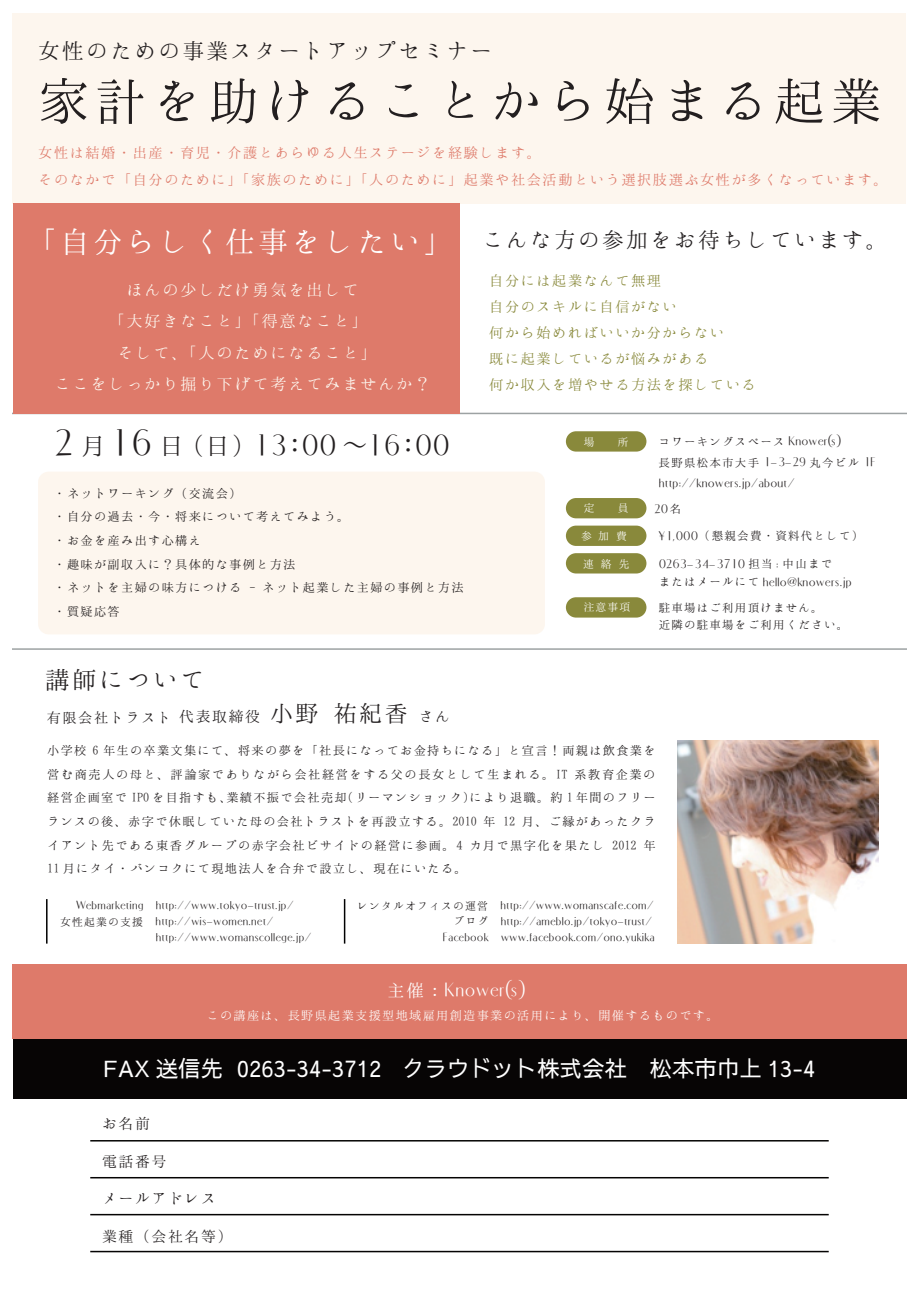
<style>
.page{position:relative;width:919px;height:1289px;background:#fff}
.page>*{position:absolute;margin:0;border:0;box-sizing:border-box;transform-origin:0 0}
.t1{font:56.55px "Hannari Mincho";color:#231f20}
.t2{font:33px "Hannari Mincho";color:#fff}
.t3{font:30px "COM4 t Fine";color:#231f20}
.t4{font:27px "Hannari Mincho";color:#231f20}
.t5{font:24px "Hannari Mincho";color:#231f20}
.t6{font:500 22.5px "Sawarabi Gothic";color:#fff}
.t7{font:19.5px "COM4 t Fine";color:#fff}
.t8{font:18px/31.5px "Hannari Mincho";color:#fdf6ee;text-align:center}
.t9{font:16.5px "Hannari Mincho";color:#231f20}
.t10{font:15.75px/27.6px "Hannari Mincho";color:#de7a6a}
.t11{font:15.75px "Hannari Mincho";color:#89893b}
.t12{font:15.75px "Hannari Mincho";color:#231f20}
.t13{font:13.5px/23.7px "Hannari Mincho";color:#231f20}
.t14{font:13.5px "Hannari Mincho";color:#fff}
.t15{font:12.75px/21.1px "Hannari Mincho";color:#231f20}
.t16{font:12.75px/18px "COM4 t Fine";color:#231f20}
.t17{font:12px/15.6px "COM4 t Fine";color:#231f20;text-align:right}
.t18{font:11.85px "Hannari Mincho";letter-spacing:.41em;color:#fff}
.s1{font-size:37.5px}
.s2{font-family:"Hannari Mincho";font-size:27px}
.s3{font-family:"Hannari Mincho"}
.s4{font-family:"COM4 t Fine"}
.s5{font-size:16.5px}
.s6{font-size:25.5px}
</style>
<div class="page">
<svg style="left:13px;top:412px;width:893px;height:237px"></svg>
<hr style="left:46px;top:899px;width:2px;height:44px;background:#000">
<div style="left:13px;top:13px;width:893px;height:190px;background:#fdf6ee"></div>
<div style="left:566px;top:498px;width:80px;height:20px;background:#89893b;border-radius:10px"></div>
<div style="left:566px;top:431px;width:80px;height:20px;background:#89893b;border-radius:10px"></div>
<div style="left:566px;top:553px;width:80px;height:20px;background:#89893b;border-radius:10px"></div>
<div style="left:566px;top:525px;width:80px;height:21px;background:#89893b;border-radius:10px"></div>
<div style="left:566px;top:597px;width:80px;height:20px;background:#89893b;border-radius:10px"></div>
<div style="left:38px;top:471px;width:507px;height:163px;background:#fdf6ee;border-radius:11px"></div>
<div style="left:13px;top:964px;width:893px;height:75px;background:#de7a6a"></div>
<hr style="left:344px;top:899px;width:1px;height:44px;background:#000">
<img style="left:677px;top:740px;width:201px;height:203px">
<div style="left:13px;top:204px;width:446px;height:210px;background:#de7a6a"></div>
<div style="left:13px;top:1039px;width:893px;height:59px;background:#070505"></div>
<hr style="left:90px;top:1139px;width:738px;height:2px;background:#050403">
<hr style="left:90px;top:1176px;width:738px;height:2px;background:#050403">
<hr style="left:90px;top:1213px;width:738px;height:2px;background:#050403">
<hr style="left:90px;top:1250px;width:738px;height:2px;background:#050403">
<h3 class="t5" style="left:38px;top:37px;width:457px">女性のための事業スタートアップセミナー</h3>
<h1 class="t1" style="left:38px;top:70px;width:850px">家計を助けることから始まる起業</h1>
<p class="t10" style="left:38px;top:138px;width:852px">女性は結婚・出産・育児・介護とあらゆる人生ステージを経験します。<br>そのなかで「自分のために」「家族のために」「人のために」起業や社会活動という選択肢選ぶ女性が多くなっています。</p>
<h2 class="t2" style="left:27px;top:224px;width:430px">「自分らしく仕事をしたい」</h2>
<h3 class="t8" style="left:54px;top:273px;width:379px">ほんの少しだけ勇気を出して<br>「大好きなこと」「得意なこと」<br>そして、「人のためになること」<br>ここをしっかり掘り下げて考えてみませんか？</h3>
<h3 class="t3" style="left:55px;top:430px;width:397px"><span class="s1">2</span> <span class="s2">月</span><span class="s1">16</span> <span class="s2">日（日）</span>13<span class="s3">:</span>00<span class="s3">～</span>16<span class="s3">:</span>00</h3>
<p class="t13" style="left:54px;top:480px;width:413px">・ネットワーキング（交流会）<br>・自分の過去・今・将来について考えてみよう。<br>・お金を産み出す心構え<br>・趣味が副収入に？具体的な事例と方法<br>・ネットを主婦の味方につける - ネット起業した主婦の事例と方法・質疑応答</p>
<h3 class="t4" style="left:45px;top:665px;width:163px">講師について</h3>
<h3 class="t5" style="left:482px;top:227px;width:409px">こんな方の参加をお待ちしています。</h3>
<p class="t11" style="left:489px;top:272px;width:175px">自分には起業なんて無理</p>
<p class="t11" style="left:489px;top:298px;width:190px">自分のスキルに自信がない</p>
<p class="t11" style="left:489px;top:324px;width:238px">何から始めればいいか分からない</p>
<p class="t11" style="left:489px;top:350px;width:222px">既に起業しているが悩みがある</p>
<p class="t11" style="left:489px;top:376px;width:269px">何か収入を増やせる方法を探している</p>
<p class="t18" style="left:584px;top:436px;width:47px">場　 所</p>
<p class="t18" style="left:584px;top:501px;width:47px">定　 員</p>
<p class="t18" style="left:581px;top:530px;width:48px">参加費</p>
<p class="t18" style="left:583px;top:557px;width:49px">連絡先</p>
<p class="t18" style="left:583px;top:600px;width:49px">注意事項</p>
<p class="t15" style="left:658px;top:430px;width:219px">コワーキングスペース <span class="s4">Knower(s)<br></span>長野県松本市大手 <span class="s4">1-3-29</span> 丸今ビル <span class="s4">1F</span></p>
<p class="t16" style="left:659px;top:474px;width:137px">http://knowers.jp/about/</p>
<p class="t16" style="left:654px;top:499px;width:30px">20<span class="s3">名</span></p>
<p class="t15" style="left:658px;top:525px;width:207px"><span class="s4">¥1,000</span>（懇親会費・資料代として）</p>
<p class="t16" style="left:658px;top:554px;width:195px">0263-34-3710 <span class="s3">担当</span> : <span class="s3">中山まで<br>またはメールにて</span> hello@knowers.jp</p>
<p class="t15" style="left:658px;top:598px;width:192px;line-height:17.2px">駐車場はご利用頂けません。<br>近隣の駐車場をご利用ください。</p>
<p class="t12" style="left:47px;top:709px;width:406px">有限会社トラスト<span class="s5">代表取締役</span> <span class="s6">小野 祐紀香</span> <span class="s5">さん</span></p>
<p class="t13" style="left:47px;top:738px;width:611px;text-align:justify">小学校 6 年生の卒業文集にて、将来の夢を「社長になってお金持ちになる」と宣言！両親は飲食業を営む商売人の母と、評論家でありながら会社経営をする父の長女として生まれる。IT 系教育企業の経営企画室で IPO を目指すも、業績不振で会社売却（リーマンショック）により退職。約 1 年間のフリーランスの後、赤字で休眠していた母の会社トラストを再設立する。2010 年 12 月、ご縁があったクライアント先である東香グループの赤字会社ビサイドの経営に参画。4 カ月で黒字化を果たし 2012 年11 月にタイ・バンコクにて現地法人を合弁で設立し、現在にいたる。</p>
<p class="t17" style="left:77px;top:897px;width:219px">Webmarketing http://www.tokyo-trust.jp/</p>
<p class="t17" style="left:60px;top:913px;width:215px"><span class="s3">女性起業の支援　</span>http://wis-women.net/</p>
<p class="t17" style="left:156px;top:928px;width:157px">http://www.womanscollege.jp/</p>
<p class="t17" style="left:357px;top:897px;width:300px"><span class="s3">レンタルオフィスの運営　</span>http://www.womanscafe.com/<span class="s3">ブログ　</span>http://ameblo.jp/tokyo-trust/<br>Facebook www.facebook.com/ono.yukika</p>
<h3 class="t7" style="left:387px;top:979px;width:141px"><span class="s3">主催：</span>Knower(s)</h3>
<p class="t14" style="left:207px;top:1008px;width:514px">この講座は、長野県起業支援型地域雇用創造事業の活用により、開催するものです。</p>
<h3 class="t6" style="left:103px;top:1052px;width:713px">FAX 送信先 0263-34-3712 クラウドット株式会社　松本市巾上 13-4</h3>
<p class="t9" style="left:102px;top:1114px;width:51px">お名前</p>
<p class="t9" style="left:102px;top:1152px;width:67px">電話番号</p>
<p class="t9" style="left:102px;top:1189px;width:117px">メールアドレス</p>
<p class="t9" style="left:102px;top:1226px;width:133px">業種（会社名等）</p>
</div>
